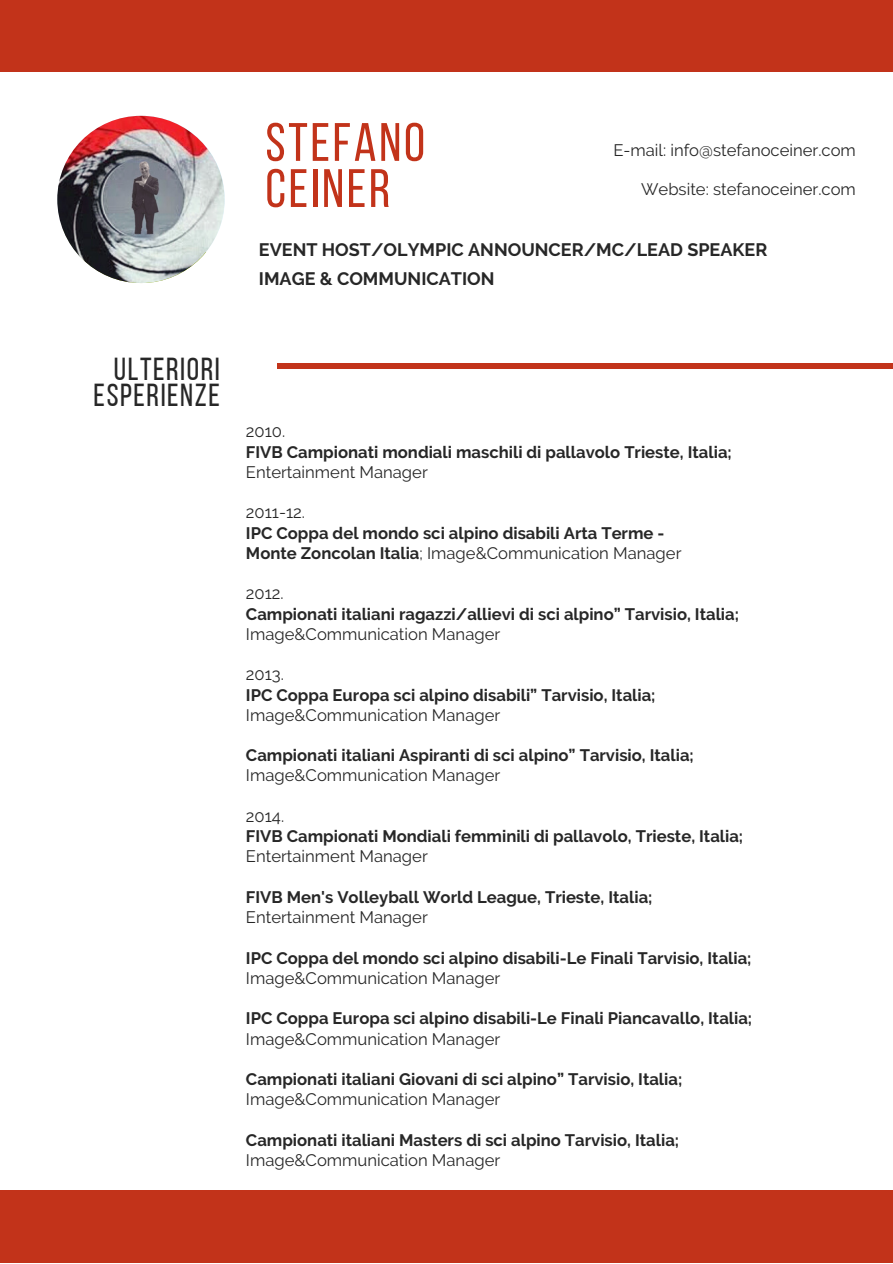
<style>
.page{position:relative;width:893px;height:1264px;background:#fff}
.page>*{position:absolute;margin:0;border:0;box-sizing:border-box;transform-origin:0 0}
.t1{font:54px/46px "Bebas Neue";letter-spacing:.05em;color:#c2331a}
.t2{font:31.8px/26.2px "Bebas Neue";letter-spacing:.05em;color:#272727;text-align:right}
.t3{font:700 18px/29.2px "Raleway";color:#272727}
.t4{font:700 16.65px/20.2px "Raleway";color:#272727}
.t5{font:16.65px "Raleway";color:#272727}
.s1{font-weight:400}
</style>
<div class="page">
<div style="left:277px;top:363px;width:615px;height:5px;background:#c2331a"></div>
<div style="left:0;top:1190px;width:892px;height:72px;background:#c2331a"></div>
<div style="left:0;top:0;width:892px;height:71px;background:#c2331a"></div>
<img style="left:57px;top:116px;width:167px;height:167px;border-radius:50%">
<h1 class="t1" style="left:265px;top:124px;width:161px">STEFANO<br>CEINER</h1>
<p class="t3" style="left:259px;top:235px;width:510px">EVENT HOST/OLYMPIC ANNOUNCER/MC/LEAD SPEAKER<br>IMAGE &amp; COMMUNICATION</p>
<p class="t5" style="left:613px;top:140px;width:244px">E-mail: info@stefanoceiner.com</p>
<p class="t5" style="left:641px;top:179px;width:216px">Website: stefanoceiner.com</p>
<h2 class="t2" style="left:94px;top:358px;width:128px">ULTERIORI<br>ESPERIENZE</h2>
<p class="t5" style="left:246px;top:421px;width:41px">2010.</p>
<p class="t4" style="left:246px;top:441px;width:487px">FIVB Campionati mondiali maschili di pallavolo Trieste, Italia;</p>
<p class="t5" style="left:246px;top:462px;width:183px">Entertainment Manager</p>
<p class="t5" style="left:246px;top:502px;width:61px">2011-12.</p>
<p class="t4" style="left:246px;top:522px;width:437px">IPC Coppa del mondo sci alpino disabili Arta Terme -<br>Monte Zoncolan Italia<span class="s1">; Image&amp;Communication Manager</span></p>
<p class="t5" style="left:246px;top:583px;width:39px">2012.</p>
<p class="t4" style="left:246px;top:603px;width:494px">Campionati italiani ragazzi/allievi di sci alpino” Tarvisio, Italia;</p>
<p class="t5" style="left:246px;top:624px;width:256px">Image&amp;Communication Manager</p>
<p class="t5" style="left:246px;top:664px;width:39px">2013.</p>
<p class="t4" style="left:246px;top:684px;width:411px">IPC Coppa Europa sci alpino disabili” Tarvisio, Italia;</p>
<p class="t5" style="left:246px;top:705px;width:256px">Image&amp;Communication Manager</p>
<p class="t4" style="left:246px;top:745px;width:449px">Campionati italiani Aspiranti di sci alpino” Tarvisio, Italia;</p>
<p class="t5" style="left:246px;top:765px;width:256px">Image&amp;Communication Manager</p>
<p class="t5" style="left:246px;top:806px;width:40px">2014.</p>
<p class="t4" style="left:246px;top:826px;width:499px">FIVB Campionati Mondiali femminili di pallavolo, Trieste, Italia;</p>
<p class="t5" style="left:246px;top:846px;width:183px">Entertainment Manager</p>
<p class="t4" style="left:246px;top:887px;width:408px">FIVB Men's Volleyball World League, Trieste, Italia;</p>
<p class="t5" style="left:246px;top:907px;width:183px">Entertainment Manager</p>
<p class="t4" style="left:246px;top:947px;width:507px">IPC Coppa del mondo sci alpino disabili-Le Finali Tarvisio, Italia;</p>
<p class="t5" style="left:246px;top:968px;width:256px">Image&amp;Communication Manager</p>
<p class="t4" style="left:246px;top:1008px;width:508px">IPC Coppa Europa sci alpino disabili-Le Finali Piancavallo, Italia;</p>
<p class="t5" style="left:246px;top:1028px;width:256px">Image&amp;Communication Manager</p>
<p class="t4" style="left:246px;top:1069px;width:438px">Campionati italiani Giovani di sci alpino” Tarvisio, Italia;</p>
<p class="t5" style="left:246px;top:1089px;width:256px">Image&amp;Communication Manager</p>
<p class="t4" style="left:246px;top:1129px;width:434px">Campionati italiani Masters di sci alpino Tarvisio, Italia;</p>
<p class="t5" style="left:246px;top:1150px;width:256px">Image&amp;Communication Manager</p>
</div>
